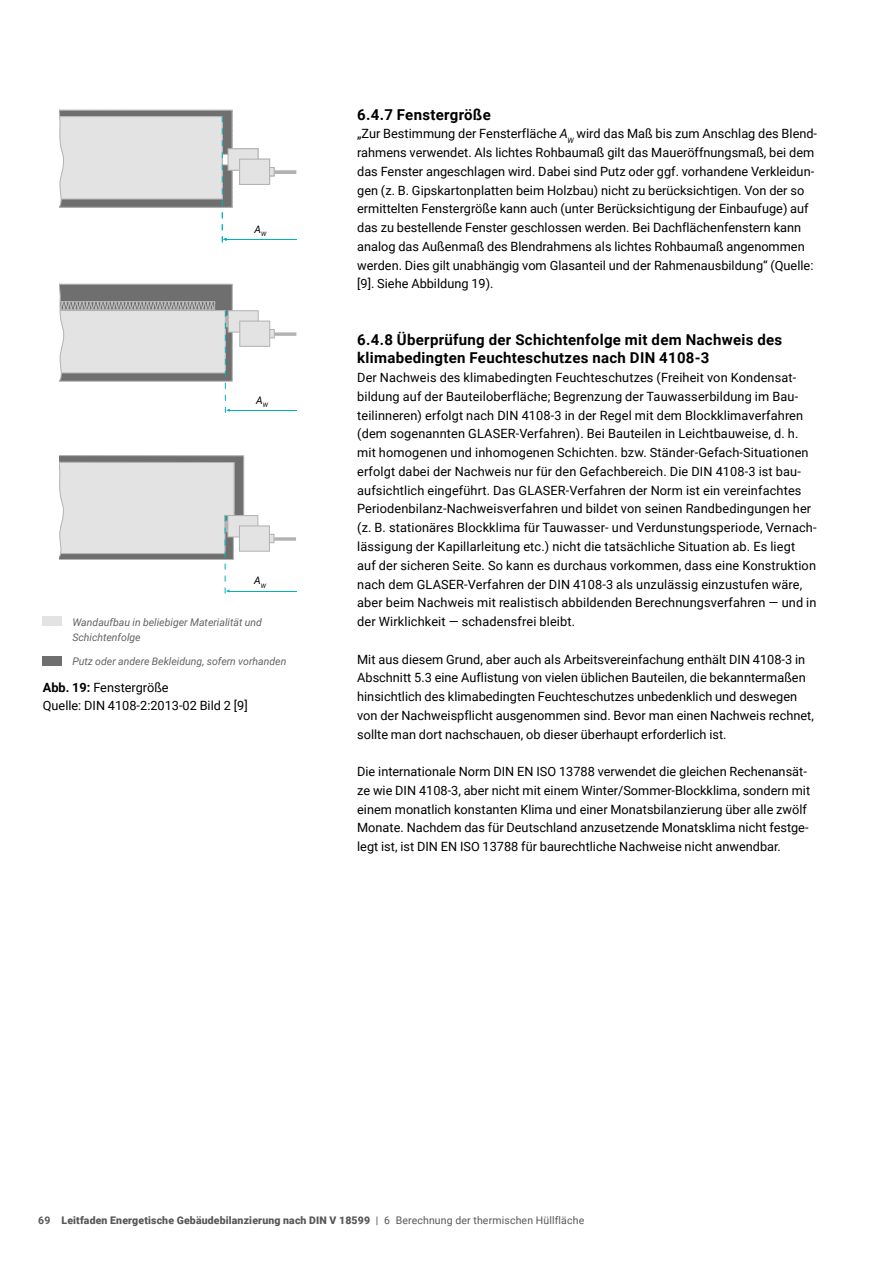
<style>
.page{position:relative;width:893px;height:1263px;background:#fff}
.page>*{position:absolute;margin:0;border:0;box-sizing:border-box;transform-origin:0 0}
.H_Headlines_H3_Headline_Ebene3{font:700 15px/18.8px "Roboto";letter-spacing:.02em;color:#000}
.P_Copy_P_Copy{font:12.75px/18.8px "Roboto";color:#000}
.P_Copy_P_Caption{font:12.75px/18.8px "Roboto";color:#000}
.P_Copy_P_Caption_kursiv_grau{font:italic 10.5px/15px "Roboto";color:#646363}
.t1{font:900 10.5px "Roboto";letter-spacing:.015em;color:#575756}
.t2{font:italic 10.5px "Roboto";color:#000}
.s1{font-weight:700}
.s2{font-style:italic}
.s3{font-weight:400}
</style>
<div class="page">
<div style="left:58px;top:110px;width:174px;height:98px;background:#706f6f;border:1px solid #b3b2b2"></div>
<div style="left:222px;top:154px;width:9px;height:11px;background:#dbdbdb;border:1px solid #b3b2b2"></div>
<svg style="left:274px;top:170px;width:22px;height:4px"></svg>
<div style="left:228px;top:148px;width:30px;height:23px;background:#e3e3e3;border:1px solid #b3b2b2"></div>
<div style="left:265px;top:167px;width:9px;height:9px;background:#e3e3e3;border:1px solid #b3b2b2"></div>
<div style="left:239px;top:159px;width:31px;height:26px;background:#e3e3e3;border:1px solid #b3b2b2"></div>
<div style="left:58px;top:116px;width:165px;height:83px;background:#e3e3e3;border:1px solid #b3b2b2"></div>
<svg style="left:59px;top:109px;width:5px;height:99px"></svg>
<div style="left:43px;top:82px;width:16px;height:154px;background:#fff"></div>
<hr style="left:226px;top:239px;width:71px;height:1px;background:#00b2bb">
<svg style="left:222px;top:116px;width:5px;height:127px"></svg>
<div style="left:59px;top:284px;width:174px;height:98px;background:#706f6f;border:1px solid #b3b2b2"></div>
<svg style="left:275px;top:332px;width:21px;height:4px"></svg>
<div style="left:228px;top:310px;width:31px;height:22px;background:#e3e3e3;border:1px solid #b3b2b2"></div>
<svg style="left:270px;top:329px;width:5px;height:9px"></svg>
<div style="left:239px;top:321px;width:31px;height:26px;background:#e3e3e3;border:1px solid #b3b2b2"></div>
<div style="left:45px;top:310px;width:181px;height:63px;background:#e3e3e3;border:1px solid #b3b2b2"></div>
<hr style="left:228px;top:410px;width:69px;height:1px;background:#00b2bb">
<svg style="left:59px;top:283px;width:157px;height:99px"></svg>
<div style="left:43px;top:256px;width:16px;height:154px;background:#fff"></div>
<svg style="left:225px;top:311px;width:5px;height:102px"></svg>
<hr style="left:229px;top:591px;width:68px;height:1px;background:#00b2bb">
<svg style="left:274px;top:537px;width:22px;height:4px"></svg>
<div style="left:227px;top:515px;width:31px;height:22px;background:#e3e3e3;border:1px solid #b3b2b2"></div>
<div style="left:265px;top:534px;width:9px;height:9px;background:#e3e3e3;border:1px solid #b3b2b2"></div>
<div style="left:239px;top:525px;width:31px;height:27px;background:#e3e3e3;border:1px solid #b3b2b2"></div>
<svg style="left:59px;top:455px;width:185px;height:139px"></svg>
<div style="left:43px;top:617px;width:19px;height:9px;background:#e3e3e3"></div>
<div style="left:43px;top:656px;width:19px;height:9px;background:#706f6f"></div>
<p class="t2" style="left:254px;top:221px;width:13px">A<sub>W</sub></p>
<p class="t2" style="left:256px;top:392px;width:13px">A<sub>W</sub></p>
<p class="t2" style="left:254px;top:573px;width:13px">A<sub>W</sub></p>
<p class="P_Copy_P_Caption_kursiv_grau" style="left:72px;top:614px;width:191px">Wandaufbau in beliebiger Materialität und<br>Schichtenfolge</p>
<p class="P_Copy_P_Caption_kursiv_grau" style="left:72px;top:654px;width:215px">Putz oder andere Bekleidung, sofern vorhanden</p>
<p class="P_Copy_P_Caption" style="left:43px;top:677px;width:206px"><span class="s1">Abb. 19:</span> Fenstergröße<br>Quelle: DIN 4108-2:2013-02 Bild 2 [9]</p>
<h3 class="H_Headlines_H3_Headline_Ebene3" style="left:357px;top:104px;width:135px">6.4.7 Fenstergröße</h3>
<p class="P_Copy_P_Copy" style="left:357px;top:124px;width:461px">„Zur Bestimmung der Fensterfläche <span class="s2">A</span><sub>W</sub> wird das Maß bis zum Anschlag des Blend&shy;rahmens verwendet. Als lichtes Rohbaumaß gilt das Maueröffnungsmaß, bei dem das Fenster angeschlagen wird. Dabei sind Putz oder ggf. vorhandene Verkleidun&shy;gen (z. B. Gipskartonplatten beim Holzbau) nicht zu berücksichtigen. Von der so ermittelten Fenstergröße kann auch (unter Berücksichtigung der Einbaufuge) auf das zu bestellende Fenster geschlossen werden. Bei Dachflächenfenstern kann analog das Außenmaß des Blendrahmens als lichtes Rohbaumaß angenommen werden. Dies gilt unabhängig vom Glasanteil und der Rahmenausbildung“ (Quelle: [9]. Siehe Abbildung 19).</p>
<h3 class="H_Headlines_H3_Headline_Ebene3" style="left:357px;top:329px;width:427px">6.4.8 Überprüfung der Schichtenfolge mit dem Nachweis des klimabedingten Feuchteschutzes nach DIN 4108-3</h3>
<p class="P_Copy_P_Copy" style="left:357px;top:368px;width:461px">Der Nachweis des klimabedingten Feuchteschutzes (Freiheit von Kondensat&shy;bildung auf der Bauteiloberfläche; Begrenzung der Tauwasserbildung im Bau&shy;teilinneren) erfolgt nach DIN 4108-3 in der Regel mit dem Blockklimaverfahren (dem sogenannten GLASER-Verfahren). Bei Bauteilen in Leichtbauweise, d. h. mit homogenen und inhomogenen Schichten. bzw. Ständer-Gefach-Situationen erfolgt dabei der Nachweis nur für den Gefachbereich. Die DIN 4108-3 ist bau&shy;aufsichtlich eingeführt. Das GLASER-Verfahren der Norm ist ein vereinfachtes Periodenbilanz-Nachweisverfahren und bildet von seinen Randbedingungen her (z. B. stationäres Blockklima für Tauwasser- und Verdunstungsperiode, Vernach&shy;lässigung der Kapillarleitung etc.) nicht die tatsächliche Situation ab. Es liegt auf der sicheren Seite. So kann es durchaus vorkommen, dass eine Konstruktion nach dem GLASER-Verfahren der DIN 4108-3 als unzulässig einzustufen wäre, aber beim Nachweis mit realistisch abbildenden Berechnungsverfahren — und in der Wirklichkeit — schadensfrei bleibt.</p>
<p class="P_Copy_P_Copy" style="left:357px;top:649px;width:458px">Mit aus diesem Grund, aber auch als Arbeitsvereinfachung enthält DIN 4108-3 in Abschnitt 5.3 eine Auflistung von vielen üblichen Bauteilen, die bekanntermaßen hinsichtlich des klimabedingten Feuchteschutzes unbedenklich und deswegen von der Nachweispflicht ausgenommen sind. Bevor man einen Nachweis rechnet, sollte man dort nachschauen, ob dieser überhaupt erforderlich ist.</p>
<p class="P_Copy_P_Copy" style="left:357px;top:762px;width:454px">Die internationale Norm DIN EN ISO 13788 verwendet die gleichen Rechenansät&shy;ze wie DIN 4108-3, aber nicht mit einem Winter/Sommer-Blockklima, sondern mit einem monatlich konstanten Klima und einer Monatsbilanzierung über alle zwölf Monate. Nachdem das für Deutschland anzusetzende Monatsklima nicht festge&shy;legt ist, ist DIN EN ISO 13788 für baurechtliche Nachweise nicht anwendbar.</p>
<p class="t1" style="left:38px;top:1213px;width:548px"><span class="s1">69</span> Leitfaden Energetische Gebäudebilanzierung nach DIN V 18599 <span class="s3">| 6 Berechnung der thermischen Hüllfläche</span></p>
</div>
